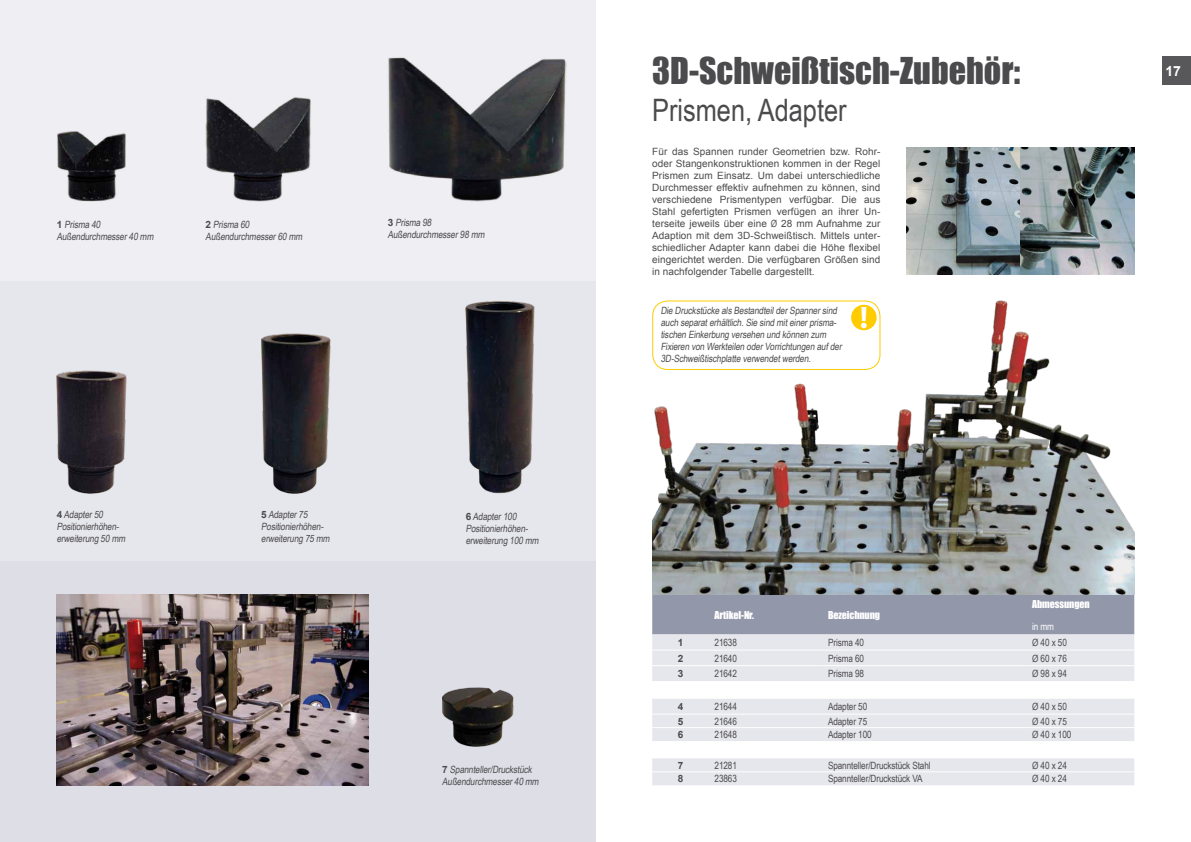
<style>
.page{position:relative;width:1191px;height:842px;background:#fff}
.page>*{position:absolute;margin:0;border:0;box-sizing:border-box;transform-origin:0 0}
.t1{font:34px "Impact";color:#4b4b4d}
.t2{font:700 31.2px "Myriad Pro";color:#fff}
.t3{font:30.9px "Arial Narrow";color:#4b4b4d}
.t4{font:700 14px "Arial";color:#fff}
.t5{font:10px/12px "Arial Narrow";letter-spacing:-.01em;color:#4b4b4d}
.t6{font:10px/12px "Arial";letter-spacing:.005em;color:#4b4b4d;text-align:justify}
.t7{font:10px "Impact";letter-spacing:-.01em;color:#fff}
.t8{font:700 10px "Arial";color:#4b4b4d}
.t9{font:10px "Arial Narrow";color:#fff}
.s1{font-family:"Arial";font-weight:700}
.s2{font-family:"Arial Narrow"}
</style>
<div class="page">
<div style="left:1162px;top:57px;width:29px;height:28px;background:#58585a"></div>
<div style="left:0;top:0;width:595px;height:281px;background:#eeeef3"></div>
<div style="left:0;top:281px;width:595px;height:280px;background:#e6e6ed"></div>
<div style="left:0;top:561px;width:595px;height:281px;background:#dedee7"></div>
<div style="left:652px;top:595px;width:482px;height:39px;background:#9397aa"></div>
<svg style="left:652px;top:634px;width:482px;height:151px;fill:#e6e6ed"></svg>
<svg style="left:652px;top:681px;width:482px;height:17px"></svg>
<hr style="left:652px;top:665px;width:57px;height:1px;background:#fff">
<hr style="left:709px;top:665px;width:113px;height:1px;background:#fff">
<hr style="left:822px;top:665px;width:207px;height:1px;background:#fff">
<hr style="left:1029px;top:665px;width:105px;height:1px;background:#fff">
<hr style="left:652px;top:650px;width:57px;height:1px;background:#fff">
<hr style="left:709px;top:650px;width:113px;height:1px;background:#fff">
<hr style="left:822px;top:650px;width:207px;height:1px;background:#fff">
<hr style="left:1029px;top:650px;width:105px;height:1px;background:#fff">
<hr style="left:652px;top:714px;width:57px;height:1px;background:#fff">
<hr style="left:709px;top:714px;width:113px;height:1px;background:#fff">
<hr style="left:822px;top:714px;width:207px;height:1px;background:#fff">
<hr style="left:1029px;top:714px;width:105px;height:1px;background:#fff">
<hr style="left:652px;top:727px;width:57px;height:1px;background:#fff">
<hr style="left:709px;top:727px;width:113px;height:1px;background:#fff">
<hr style="left:822px;top:727px;width:207px;height:1px;background:#fff">
<hr style="left:1029px;top:727px;width:105px;height:1px;background:#fff">
<hr style="left:652px;top:771px;width:57px;height:1px;background:#fff">
<hr style="left:709px;top:771px;width:113px;height:1px;background:#fff">
<hr style="left:822px;top:771px;width:207px;height:1px;background:#fff">
<hr style="left:1029px;top:771px;width:105px;height:1px;background:#fff">
<img style="left:652px;top:300px;width:482px;height:295px">
<img style="left:906px;top:147px;width:228px;height:128px">
<img style="left:388px;top:57px;width:178px;height:145px">
<img style="left:206px;top:97px;width:105px;height:105px">
<img style="left:57px;top:131px;width:69px;height:71px">
<img style="left:57px;top:370px;width:69px;height:123px">
<img style="left:261px;top:333px;width:70px;height:160px">
<img style="left:466px;top:301px;width:69px;height:192px">
<img style="left:442px;top:687px;width:72px;height:60px">
<div style="left:652px;top:300px;width:228px;height:70px;border:1px solid #fecc00;border-radius:15px"></div>
<div style="left:851px;top:305px;width:25px;height:25px;background:#fecc00;border-radius:50%"></div>
<img style="left:57px;top:595px;width:311px;height:190px">
<p class="t5" style="left:57px;top:218px;width:100px"><span class="s1">1</span> Prisma 40<br>Außendurchmesser 40 mm</p>
<p class="t5" style="left:206px;top:218px;width:100px"><span class="s1">2</span> Prisma 60<br>Außendurchmesser 60 mm</p>
<p class="t5" style="left:388px;top:216px;width:100px"><span class="s1">3</span> Prisma 98<br>Außendurchmesser 98 mm</p>
<p class="t5" style="left:57px;top:508px;width:72px"><span class="s1">4</span> Adapter 50<br>Positionierhöhen&shy;erweiterung 50 mm</p>
<p class="t5" style="left:261px;top:508px;width:72px"><span class="s1">5</span> Adapter 75<br>Positionierhöhen&shy;erweiterung 75 mm</p>
<p class="t5" style="left:466px;top:510px;width:77px"><span class="s1">6</span> Adapter 100<br>Positionierhöhen&shy;erweiterung 100 mm</p>
<p class="t5" style="left:442px;top:763px;width:100px"><span class="s1">7</span> Spannteller/Druckstück<br>Außendurchmesser 40 mm</p>
<h1 class="t1" style="left:652px;top:44px;width:370px">3D-Schweißtisch-Zubehör:</h1>
<h3 class="t3" style="left:652px;top:87px;width:196px">Prismen, Adapter</h3>
<p class="t6" style="left:652px;top:145px;width:230px">Für das Spannen runder Geometrien bzw. Rohr&shy;oder Stangenkonstruktionen kommen in der Regel Prismen zum Einsatz. Um dabei unterschiedliche Durchmesser effektiv aufnehmen zu können, sind verschiedene Prismentypen verfügbar. Die aus Stahl gefertigten Prismen verfügen an ihrer Un&shy;terseite jeweils über eine <span class="s2">Ø</span> 28 mm Aufnahme zur Adaption mit dem 3D-Schweißtisch. Mittels unter&shy;schiedlicher Adapter kann dabei die Höhe flexibel eingerichtet werden. Die verfügbaren Größen sind in nachfolgender Tabelle dargestellt.</p>
<p class="t5" style="left:660px;top:304px;width:184px">Die Druckstücke als Bestandteil der Spanner sind auch separat erhältlich. Sie sind mit einer prisma&shy;tischen Einkerbung versehen und können zum Fixieren von Werkteilen oder Vorrichtungen auf der 3D-Schweißtischplatte verwendet werden.</p>
<h2 class="t2" style="left:859px;top:297px;width:10px">!</h2>
<h3 class="t4" style="left:1165px;top:62px;width:17px">17</h3>
<p class="t7" style="left:714px;top:607px;width:41px">Artikel-Nr.</p>
<p class="t7" style="left:828px;top:607px;width:54px">Bezeichnung</p>
<p class="t7" style="left:1032px;top:596px;width:59px">Abmessungen</p>
<p class="t9" style="left:1032px;top:619px;width:23px">in mm</p>
<p class="t8" style="left:678px;top:636px;width:7px">1</p>
<p class="t5" style="left:714px;top:636px;width:24px">21638</p>
<p class="t5" style="left:828px;top:636px;width:38px">Prisma 40</p>
<p class="t5" style="left:1032px;top:636px;width:36px">Ø 40 x 50</p>
<p class="t8" style="left:678px;top:651px;width:7px">2</p>
<p class="t5" style="left:714px;top:652px;width:24px">21640</p>
<p class="t5" style="left:828px;top:652px;width:38px">Prisma 60</p>
<p class="t5" style="left:1032px;top:652px;width:36px">Ø60x76</p>
<p class="t8" style="left:678px;top:667px;width:7px">3</p>
<p class="t5" style="left:714px;top:667px;width:24px">21642</p>
<p class="t5" style="left:828px;top:667px;width:38px">Prisma 98</p>
<p class="t5" style="left:1032px;top:667px;width:36px">Ø 98 x 94</p>
<p class="t8" style="left:678px;top:700px;width:7px">4</p>
<p class="t5" style="left:714px;top:700px;width:24px">21644</p>
<p class="t5" style="left:828px;top:700px;width:41px">Adapter 50</p>
<p class="t5" style="left:1032px;top:700px;width:36px">Ø 40 x 50</p>
<p class="t8" style="left:678px;top:714px;width:7px">5</p>
<p class="t5" style="left:714px;top:715px;width:24px">21646</p>
<p class="t5" style="left:828px;top:715px;width:41px">Adapter 75</p>
<p class="t5" style="left:1032px;top:715px;width:36px">Ø40x75</p>
<p class="t8" style="left:678px;top:728px;width:7px">6</p>
<p class="t5" style="left:714px;top:728px;width:24px">21648</p>
<p class="t5" style="left:828px;top:728px;width:45px">Adapter 100</p>
<p class="t5" style="left:1032px;top:728px;width:41px">Ø 40 x 100</p>
<p class="t8" style="left:678px;top:758px;width:7px">7</p>
<p class="t5" style="left:714px;top:759px;width:24px">21281</p>
<p class="t5" style="left:828px;top:759px;width:104px">Spannteller/Druckstück Stahl</p>
<p class="t5" style="left:1032px;top:759px;width:36px">Ø 40 x 24</p>
<p class="t8" style="left:678px;top:772px;width:7px">8</p>
<p class="t5" style="left:714px;top:772px;width:24px">23863</p>
<p class="t5" style="left:828px;top:772px;width:96px">Spannteller/Druckstück VA</p>
<p class="t5" style="left:1032px;top:772px;width:36px">Ø 40 x 24</p>
</div>
